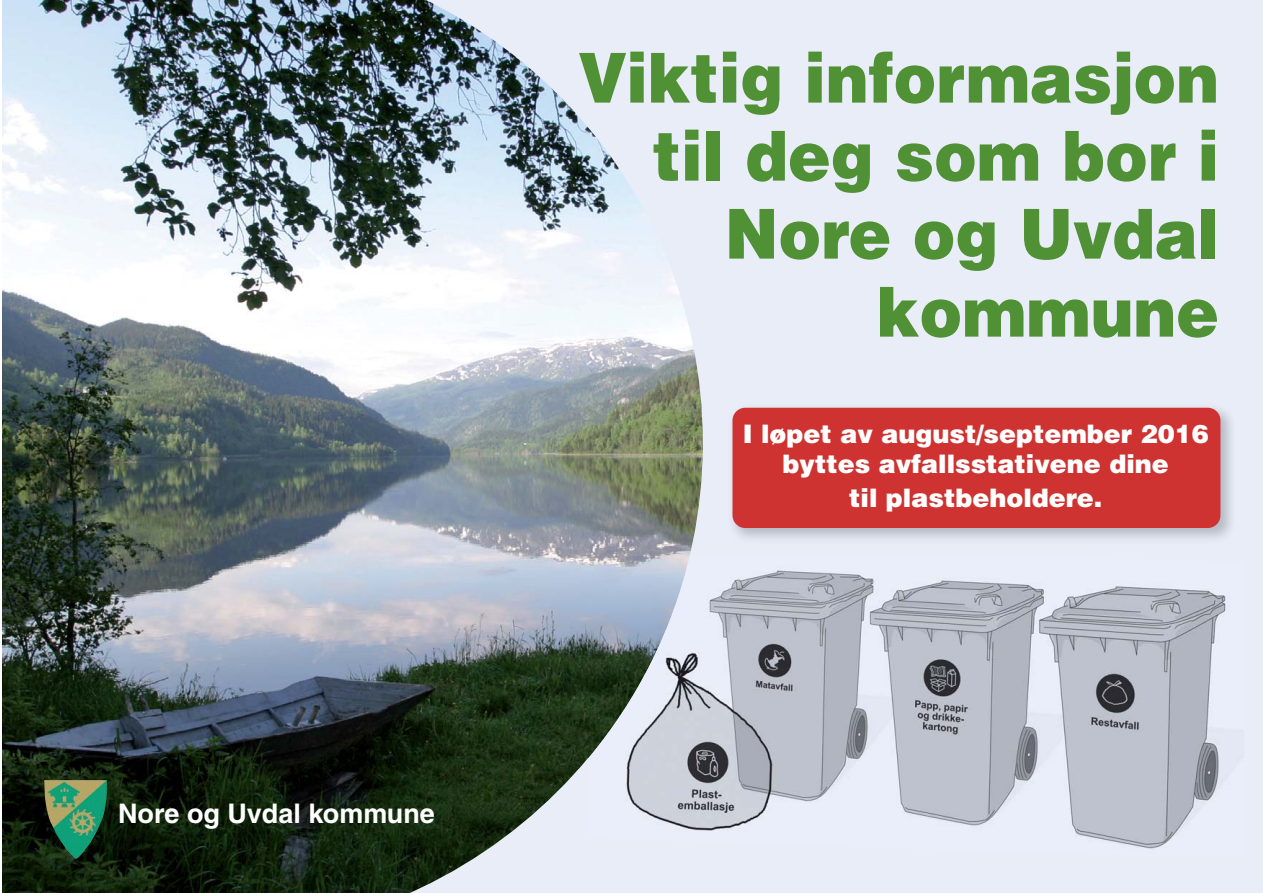
<style>
.page{position:relative;width:1263px;height:893px;background:#e9edf7}
.page>*{position:absolute;margin:0;border:0;box-sizing:border-box;transform-origin:0 0}
.t1{font:900 69px/78px "Helvetica";color:#519136;text-align:right;scale:.93 1}
.t2{font:700 27px "Helvetica";color:#fff}
.t3{font:900 25.5px/30.6px "Helvetica";color:#fff;text-align:center}
</style>
<div class="page">
<img style="left:2px;top:0;width:701px;height:893px">
<img style="left:733px;top:407px;width:499px;height:132px">
<div style="left:732px;top:408px;width:488px;height:120px;background:#ce3331;border-radius:13px"></div>
<img style="left:585px;top:554px;width:641px;height:302px">
<img style="left:588px;top:554px;width:102px;height:204px">
<hr style="left:0;top:0;width:2px;height:893px;background:#fff">
<img style="left:44px;top:780px;width:63px;height:79px">
<p class="t2" style="left:118px;top:804px;width:318px">Nore og Uvdal kommune</p>
<h1 class="t1" style="left:578px;top:45px;width:691px">Viktig informasjon til deg som bor i<br>Nore og Uvdal kommune</h1>
<p class="t3" style="left:743px;top:421px;width:467px">I løpet av august/september 2016 byttes avfallsstativene dine</p>
<p class="t3" style="left:849px;top:485px;width:254px">til plastbeholdere.</p>
</div>
